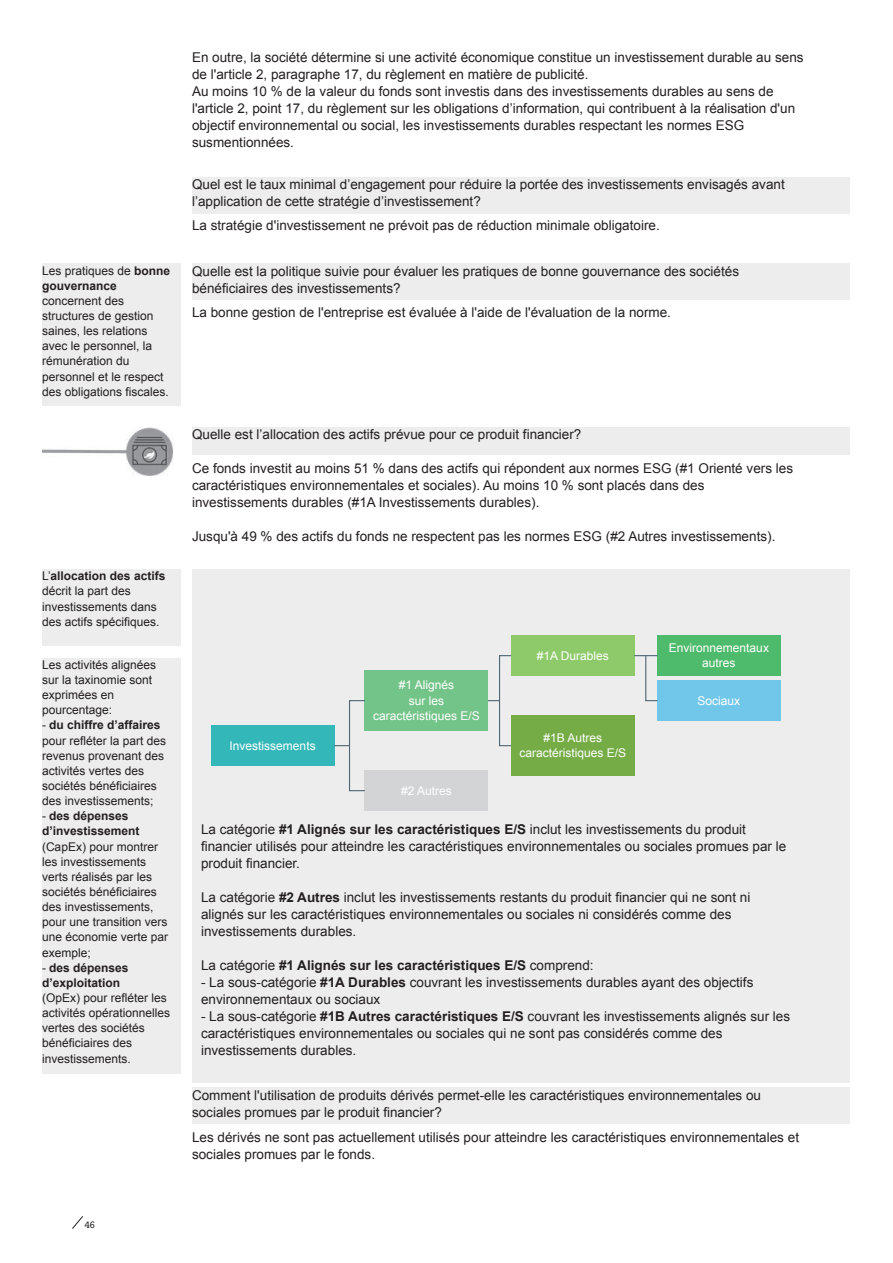
<style>
.page{position:relative;width:893px;height:1263px;background:#fff}
.page>*{position:absolute;margin:0;border:0;box-sizing:border-box;transform-origin:0 0}
.t1{font:13.5px/17px "Arial";color:#231f20}
.t2{font:700 13.5px "Arial";color:#231f20}
.t3{font:12px/15.1px "Arial";color:#231f20}
.t4{font:12px/15.1px "Arial";color:#fff;text-align:center}
.t5{font:700 12px/15.1px "Arial";color:#231f20}
.t6{font:9px "DWS Slab";color:#231f20}
.s1{font-weight:400}
.s2{font-weight:700}
</style>
<div class="page">
<svg style="left:72px;top:1216px;width:11px;height:13px"></svg>
<div style="left:192px;top:177px;width:658px;height:36px;background:#ededee"></div>
<div style="left:192px;top:264px;width:658px;height:36px;background:#ededee"></div>
<div style="left:42px;top:264px;width:138px;height:142px;background:#ededee"></div>
<div style="left:192px;top:427px;width:658px;height:28px;background:#ededee"></div>
<img style="left:42px;top:427px;width:131px;height:48px">
<div style="left:42px;top:569px;width:138px;height:77px;background:#ededee"></div>
<div style="left:192px;top:569px;width:658px;height:514px;background:#ededee"></div>
<div style="left:211px;top:725px;width:123px;height:41px;background:#34b7b8"></div>
<div style="left:364px;top:670px;width:124px;height:61px;background:#73c488"></div>
<div style="left:364px;top:770px;width:124px;height:41px;background:#d3d4d6"></div>
<div style="left:657px;top:635px;width:124px;height:41px;background:#4eba6b"></div>
<div style="left:657px;top:680px;width:124px;height:41px;background:#71c7e9"></div>
<div style="left:511px;top:635px;width:123px;height:41px;background:#8eca69"></div>
<div style="left:511px;top:715px;width:123px;height:61px;background:#75ac46"></div>
<svg style="left:334px;top:745px;width:15px;height:1px"></svg>
<hr style="left:349px;top:701px;width:1px;height:90px;background:#506672">
<svg style="left:350px;top:700px;width:14px;height:1px"></svg>
<svg style="left:350px;top:790px;width:14px;height:1px"></svg>
<hr style="left:499px;top:656px;width:1px;height:90px;background:#506672">
<svg style="left:634px;top:655px;width:23px;height:1px"></svg>
<hr style="left:645px;top:656px;width:1px;height:45px;background:#506672">
<div style="left:42px;top:658px;width:138px;height:415px;background:#ededee"></div>
<div style="left:192px;top:1087px;width:658px;height:37px;background:#ededee"></div>
<p class="t5" style="left:42px;top:263px;width:130px"><span class="s1">Les pratiques de</span> bonne gouvernance</p>
<p class="t3" style="left:42px;top:293px;width:128px">concernent des structures de gestion saines, les relations avec le personnel, la rémunération du personnel et le respect des obligations fiscales.</p>
<p class="t3" style="left:42px;top:568px;width:125px">L’<span class="s2">allocation des actifs </span>décrit la part des investissements dans des actifs spécifiques.</p>
<p class="t3" style="left:42px;top:657px;width:116px">Les activités alignées sur la taxinomie sont exprimées en pourcentage:</p>
<p class="t3" style="left:42px;top:717px;width:126px">- <span class="s2">du chiffre d’affaires </span>pour refléter la part des revenus provenant des activités vertes des sociétés bénéficiaires des investissements;</p>
<p class="t5" style="left:42px;top:808px;width:99px"><span class="s1">-</span> des dépenses d’investissement</p>
<p class="t3" style="left:42px;top:839px;width:128px">(CapEx) pour montrer les investissements verts réalisés par les sociétés bénéficiaires des investissements, pour une transition vers une économie verte par exemple;</p>
<p class="t5" style="left:42px;top:960px;width:88px"><span class="s1">-</span> des dépenses d’exploitation</p>
<p class="t3" style="left:42px;top:990px;width:130px">(OpEx) pour refléter les activités opérationnelles vertes des sociétés bénéficiaires des investissements.</p>
<p class="t1" style="left:192px;top:48px;width:613px">En outre, la société détermine si une activité économique constitue un investissement durable au sens de l'article 2, paragraphe 17, du règlement en matière de publicité.<br>Au moins 10 % de la valeur du fonds sont investis dans des investissements durables au sens de l'article 2, point 17, du règlement sur les obligations d’information, qui contribuent à la réalisation d'un objectif environnemental ou social, les investissements durables respectant les normes ESG susmentionnées.</p>
<p class="t1" style="left:192px;top:176px;width:594px">Quel est le taux minimal d’engagement pour réduire la portée des investissements envisagés avant l’application de cette stratégie d’investissement?</p>
<p class="t1" style="left:192px;top:217px;width:469px">La stratégie d'investissement ne prévoit pas de réduction minimale obligatoire.</p>
<p class="t1" style="left:192px;top:263px;width:549px">Quelle est la politique suivie pour évaluer les pratiques de bonne gouvernance des sociétés bénéficiaires des investissements?</p>
<p class="t1" style="left:192px;top:303px;width:480px">La bonne gestion de l'entreprise est évaluée à l'aide de l'évaluation de la norme.</p>
<p class="t1" style="left:192px;top:426px;width:391px">Quelle est l’allocation des actifs prévue pour ce produit financier?</p>
<p class="t1" style="left:192px;top:460px;width:603px">Ce fonds investit au moins 51 % dans des actifs qui répondent aux normes ESG (#1 Orienté vers les caractéristiques environnementales et sociales). Au moins 10 % sont placés dans des investissements durables (#1A Investissements durables).</p>
<p class="t1" style="left:192px;top:528px;width:585px">Jusqu'à 49 % des actifs du fonds ne respectent pas les normes ESG (#2 Autres investissements).</p>
<p class="t4" style="left:230px;top:738px;width:88px">Investissements</p>
<p class="t4" style="left:373px;top:678px;width:108px">#1 Alignés<br>sur les caractéristiques E/S</p>
<p class="t4" style="left:401px;top:783px;width:52px">#2 Autres</p>
<p class="t4" style="left:537px;top:648px;width:74px">#1A Durables</p>
<p class="t4" style="left:519px;top:730px;width:108px">#1B Autres caractéristiques E/S</p>
<p class="t4" style="left:669px;top:640px;width:102px">Environnementaux autres</p>
<p class="t4" style="left:698px;top:693px;width:44px">Sociaux</p>
<p class="t1" style="left:201px;top:820px;width:587px">La catégorie <span class="s2">#1 Alignés sur les caractéristiques E/S</span> inclut les investissements du produit financier utilisés pour atteindre les caractéristiques environnementales ou sociales promues par le produit financier.</p>
<p class="t1" style="left:201px;top:888px;width:551px">La catégorie <span class="s2">#2 Autres</span> inclut les investissements restants du produit financier qui ne sont ni alignés sur les caractéristiques environnementales ou sociales ni considérés comme des investissements durables.</p>
<p class="t2" style="left:201px;top:955px;width:394px"><span class="s1">La catégorie</span> #1 Alignés sur les caractéristiques E/S <span class="s1">comprend:</span></p>
<p class="t1" style="left:201px;top:973px;width:554px">- La sous-catégorie <span class="s2">#1A Durables</span> couvrant les investissements durables ayant des objectifs environnementaux ou sociaux</p>
<p class="t1" style="left:201px;top:1008px;width:591px">- La sous-catégorie <span class="s2">#1B Autres caractéristiques E/S</span> couvrant les investissements alignés sur les caractéristiques environnementales ou sociales qui ne sont pas considérés comme des investissements durables.</p>
<p class="t1" style="left:192px;top:1086px;width:571px">Comment l'utilisation de produits dérivés permet-elle les caractéristiques environnementales ou sociales promues par le produit financier?</p>
<p class="t1" style="left:192px;top:1129px;width:609px">Les dérivés ne sont pas actuellement utilisés pour atteindre les caractéristiques environnementales et sociales promues par le fonds.</p>
<p class="t6" style="left:85px;top:1219px;width:12px">46</p>
</div>
